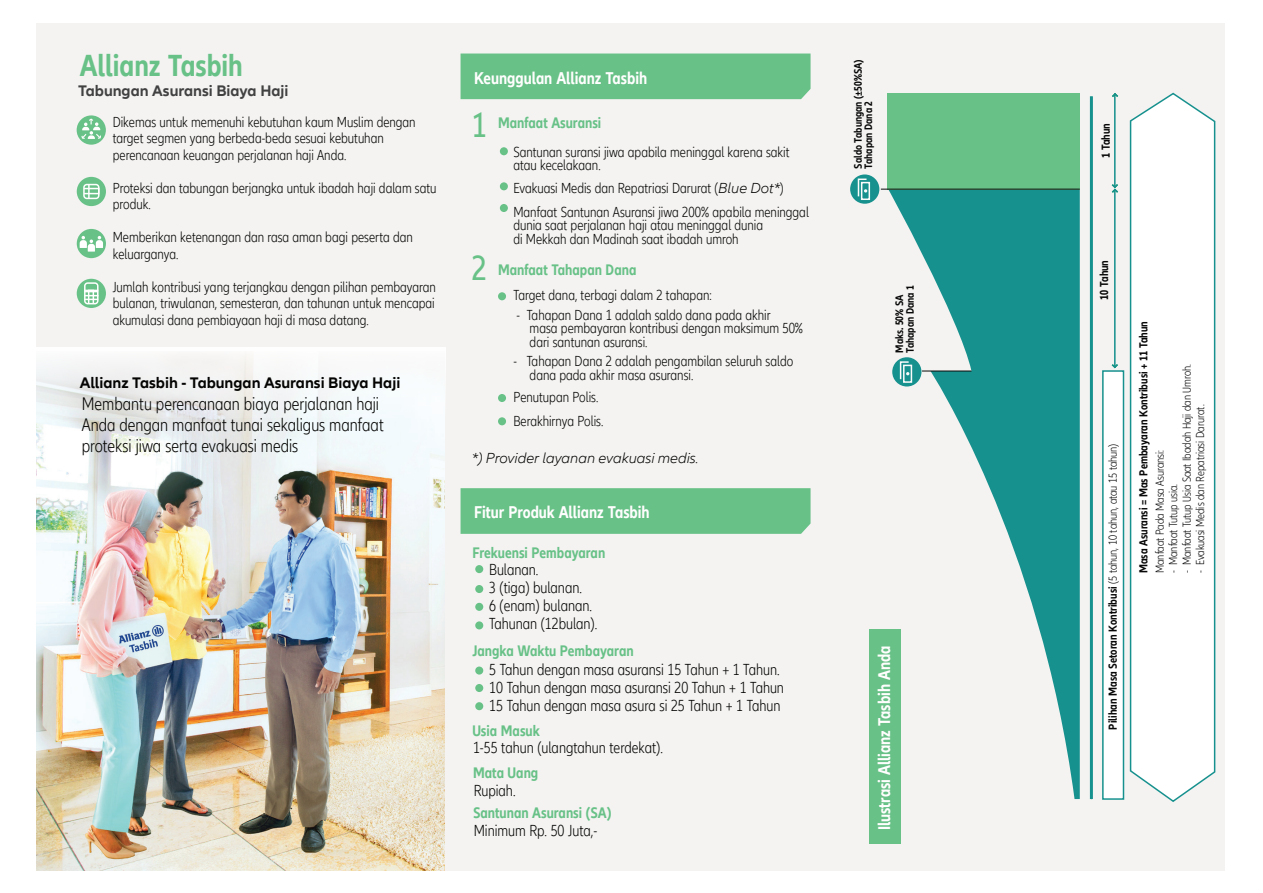
<style>
.page{position:relative;width:1263px;height:893px;background:#fff}
.page>*{position:absolute;margin:0;border:0;box-sizing:border-box;transform-origin:0 0}
.t1{font:condensed 36px "Allianz Neo";color:#68c187}
.t2{font:700 condensed 31.5px "Allianz Neo";color:#68c187}
.t3{font:300 condensed 18.75px/21px "Allianz Neo";color:#040503}
.t4{font:700 condensed 17.55px "Allianz Neo";color:#fffefe}
.t5{font:300 condensed 16.5px/18px "Allianz Neo";color:#040503}
.t6{font:700 condensed 15.75px "Allianz Neo";color:#68c187}
.t7{font:700 15.75px "Allianz Neo";color:#040503}
.t8{font:700 15.75px "Allianz Neo";color:#414141}
.t9{font:300 condensed 15px/16.5px "Allianz Neo";color:#040503}
.t10{font:italic 300 15px "Allianz Neo";color:#040503}
.t11{font:300 condensed 12px "Allianz Neo";color:#070807}
.t12{font:700 condensed 12px "Allianz Neo";color:#070807}
.t13{font:700 condensed 11.25px/10.5px "Allianz Neo";color:#070807}
.s1{font-style:italic;font-stretch:normal}
.s2{font-weight:300}
</style>
<div class="page">
<div style="left:36px;top:23px;width:1189px;height:847px;background:#f4f3f2"></div>
<img style="left:36px;top:417px;width:408px;height:453px">
<svg style="left:850px;top:174px;width:29px;height:30px"></svg>
<div style="left:861px;top:182px;width:9px;height:18px;border:2px solid #fafbfb"></div>
<svg style="left:857px;top:178px;width:11px;height:20px"></svg>
<svg style="left:77px;top:115px;width:29px;height:30px"></svg>
<svg style="left:81px;top:118px;width:21px;height:22px"></svg>
<div style="left:77px;top:177px;width:29px;height:29px;background:#68c187;border-radius:50%"></div>
<div style="left:83px;top:184px;width:17px;height:15px;border:2px solid #fff;border-radius:3px"></div>
<div style="left:83px;top:188px;width:17px;height:6px;border:2px solid #fff"></div>
<svg style="left:88px;top:184px;width:2px;height:14px"></svg>
<div style="left:77px;top:229px;width:29px;height:29px;background:#68c187;border-radius:50%"></div>
<svg style="left:80px;top:236px;width:23px;height:15px"></svg>
<div style="left:77px;top:279px;width:29px;height:29px;background:#68c187;border-radius:50%"></div>
<div style="left:84px;top:282px;width:15px;height:22px;border:2px solid #fff;border-radius:3px"></div>
<svg style="left:84px;top:290px;width:14px;height:10px"></svg>
<div style="left:88px;top:289px;width:6px;height:15px;border:2px solid #fff"></div>
<svg style="left:1129px;top:92px;width:87px;height:710px"></svg>
<hr style="left:1114px;top:95px;width:2px;height:91px;background:#17918e">
<hr style="left:1114px;top:190px;width:2px;height:176px;background:#17918e">
<div style="left:1103px;top:371px;width:21px;height:428px;background:#fff"></div>
<div style="left:1102px;top:370px;width:22px;height:429px;border:2px solid #17918e"></div>
<hr style="left:1090px;top:96px;width:3px;height:703px;background:#17918e">
<svg style="left:888px;top:190px;width:192px;height:609px"></svg>
<div style="left:887px;top:93px;width:193px;height:96px;background:#68c187"></div>
<div style="left:869px;top:629px;width:32px;height:214px;background:#68c187"></div>
<div style="left:475px;top:565px;width:8px;height:8px;background:#68c187;border-radius:50%"></div>
<div style="left:475px;top:621px;width:8px;height:8px;background:#68c187;border-radius:50%"></div>
<div style="left:475px;top:602px;width:8px;height:9px;background:#68c187;border-radius:50%"></div>
<div style="left:475px;top:585px;width:8px;height:8px;background:#68c187;border-radius:50%"></div>
<div style="left:475px;top:666px;width:8px;height:8px;background:#68c187;border-radius:50%"></div>
<div style="left:475px;top:702px;width:8px;height:8px;background:#68c187;border-radius:50%"></div>
<div style="left:475px;top:684px;width:8px;height:8px;background:#68c187;border-radius:50%"></div>
<div style="left:500px;top:147px;width:8px;height:8px;background:#68c187;border-radius:50%"></div>
<div style="left:500px;top:182px;width:8px;height:8px;background:#68c187;border-radius:50%"></div>
<div style="left:500px;top:204px;width:8px;height:8px;background:#68c187;border-radius:50%"></div>
<div style="left:498px;top:292px;width:8px;height:8px;background:#68c187;border-radius:50%"></div>
<div style="left:498px;top:394px;width:8px;height:8px;background:#68c187;border-radius:50%"></div>
<div style="left:498px;top:417px;width:8px;height:8px;background:#68c187;border-radius:50%"></div>
<div style="left:461px;top:53px;width:350px;height:46px;background:#68c187"></div>
<div style="left:461px;top:488px;width:350px;height:46px;background:#68c187"></div>
<hr style="left:881px;top:189px;width:199px;height:1px;background:#090a09">
<hr style="left:922px;top:370px;width:49px;height:1px;background:#090a09">
<svg style="left:1111px;top:362px;width:7px;height:7px"></svg>
<svg style="left:1111px;top:182px;width:7px;height:12px"></svg>
<svg style="left:1112px;top:93px;width:7px;height:6px"></svg>
<svg style="left:36px;top:347px;width:409px;height:70px"></svg>
<h2 class="t2" style="left:80px;top:47px;width:164px">Allianz Tasbih</h2>
<p class="t8" style="left:78px;top:82px;width:212px">Tabungan Asuransi Biaya Haji</p>
<p class="t9" style="left:113px;top:114px;width:304px">Dikemas untuk memenuhi kebutuhan kaum Muslim dengan target segmen yang berbeda-beda sesuai kebutuhan perencanaan keuangan perjalanan haji Anda.</p>
<p class="t9" style="left:113px;top:180px;width:325px">Proteksi dan tabungan berjangka untuk ibadah haji dalam satu produk.</p>
<p class="t9" style="left:113px;top:229px;width:302px">Memberikan ketenangan dan rasa aman bagi peserta dan keluarganya.</p>
<p class="t9" style="left:113px;top:279px;width:325px;text-align:justify">Jumlah kontribusi yang terjangkau dengan pilihan pembayaran bulanan, triwulanan, semesteran, dan tahunan untuk mencapai akumulasi dana pembiayaan haji di masa datang.</p>
<p class="t7" style="left:80px;top:373px;width:322px">Allianz Tasbih - Tabungan Asuransi Biaya Haji</p>
<p class="t3" style="left:82px;top:393px;width:303px">Membantu perencanaan biaya perjalanan haji<br>Anda dengan manfaat tunai sekaligus manfaat proteksi jiwa serta evakuasi medis</p>
<p class="t4" style="left:474px;top:68px;width:175px">Keunggulan Allianz Tasbih</p>
<h1 class="t1" style="left:472px;top:104px;width:17px">1</h1>
<h1 class="t1" style="left:472px;top:248px;width:17px">2</h1>
<p class="t6" style="left:498px;top:114px;width:105px">Manfaat Asuransi</p>
<p class="t9" style="left:513px;top:145px;width:278px;line-height:13.5px">Santunan suransi jiwa apabila meninggal karena sakit atau kecelakaan.</p>
<p class="t9" style="left:513px;top:176px;width:297px;line-height:24px">Evakuasi Medis dan Repatriasi Darurat (<span class="s1">Blue Dot*</span>)<br>Manfaat Santunan Asuransi jiwa 200% apabila meninggal</p>
<p class="t9" style="left:513px;top:219px;width:251px;line-height:13.5px">dunia saat perjalanan haji atau meninggal dunia di Mekkah dan Madinah saat ibadah umroh</p>
<p class="t6" style="left:498px;top:260px;width:140px">Manfaat Tahapan Dana</p>
<p class="t9" style="left:513px;top:287px;width:200px">Target dana, terbagi dalam 2 tahapan:</p>
<p class="t9" style="left:530px;top:308px;width:275px;line-height:13.5px;text-indent:-13px">- Tahapan Dana 1 adalah saldo dana pada akhir<br>masa pembayaran kontribusi dengan maksimum 50% dari santunan asuransi.</p>
<p class="t9" style="left:530px;top:355px;width:265px;line-height:13.5px;text-indent:-16px">- Tahapan Dana 2 adalah pengambilan seluruh saldo dana pada akhir masa asuransi.</p>
<p class="t9" style="left:513px;top:386px;width:92px;line-height:24px">Penutupan Polis.<br>Berakhirnya Polis.</p>
<p class="t10" style="left:472px;top:450px;width:228px">*) Provider layanan evakuasi medis.</p>
<p class="t4" style="left:474px;top:502px;width:177px">Fitur Produk Allianz Tasbih</p>
<p class="t6" style="left:472px;top:543px;width:134px">Frekuensi Pembayaran</p>
<p class="t5" style="left:489px;top:560px;width:110px">Bulanan.<br>3 (tiga) bulanan.<br>6 (enam) bulanan.<br>Tahunan (12bulan).</p>
<p class="t6" style="left:472px;top:641px;width:163px">Jangka Waktu Pembayaran</p>
<p class="t5" style="left:489px;top:661px;width:296px">5 Tahun dengan masa asuransi 15 Tahun + 1 Tahun.<br>10 Tahun dengan masa asuransi 20 Tahun + 1 Tahun<br>15 Tahun dengan masa asura si 25 Tahun + 1 Tahun</p>
<p class="t6" style="left:472px;top:721px;width:69px">Usia Masuk</p>
<p class="t5" style="left:473px;top:739px;width:191px">1-55 tahun (ulangtahun terdekat).</p>
<p class="t6" style="left:473px;top:764px;width:67px">Mata Uang</p>
<p class="t5" style="left:474px;top:782px;width:43px">Rupiah.</p>
<p class="t6" style="left:473px;top:803px;width:140px">Santunan Asuransi (SA)</p>
<p class="t5" style="left:474px;top:822px;width:125px">Minimum Rp. 50 Juta,-</p>
<p class="t13" style="left:853px;top:169px;width:111px;rotate:-90deg">Saldo Tabungan (±50%SA)<br>Tahapan Dana 2</p>
<p class="t13" style="left:894px;top:353px;width:69px;rotate:-90deg">Maks. 50% SA<br>Tahapan Dana 1</p>
<p class="t4" style="left:874px;top:830px;width:186px;rotate:-90deg">Ilustrasi Allianz Tasbih Anda</p>
<p class="t12" style="left:1099px;top:158px;width:36px;rotate:-90deg">1 Tahun</p>
<p class="t12" style="left:1097px;top:300px;width:41px;rotate:-90deg">10 Tahun</p>
<p class="t12" style="left:1106px;top:729px;width:287px;rotate:-90deg">Pilihan Masa Setoran Kontribusi <span class="s2">(5 tahun, 10 tahun, atau 15 tahun)</span></p>
<p class="t12" style="left:1137px;top:573px;width:253px;rotate:-90deg">Masa Asuransi = Mas Pembayaran Kontribusi + 11 Tahun</p>
<p class="t11" style="left:1180px;top:573px;width:211px;rotate:-90deg">- Manfaat Tutup Usia Saat Ibadah Haji dan Umroh.</p>
<p class="t11" style="left:1193px;top:573px;width:170px;rotate:-90deg">- Evakuasi Medis dan Repatriasi Darurat.</p>
<p class="t11" style="left:1153px;top:573px;width:125px;rotate:-90deg">Manfaat Pada Masa Asuransi:</p>
<p class="t11" style="left:1166px;top:573px;width:91px;rotate:-90deg">- Manfaat Tutup usia.</p>
</div>
